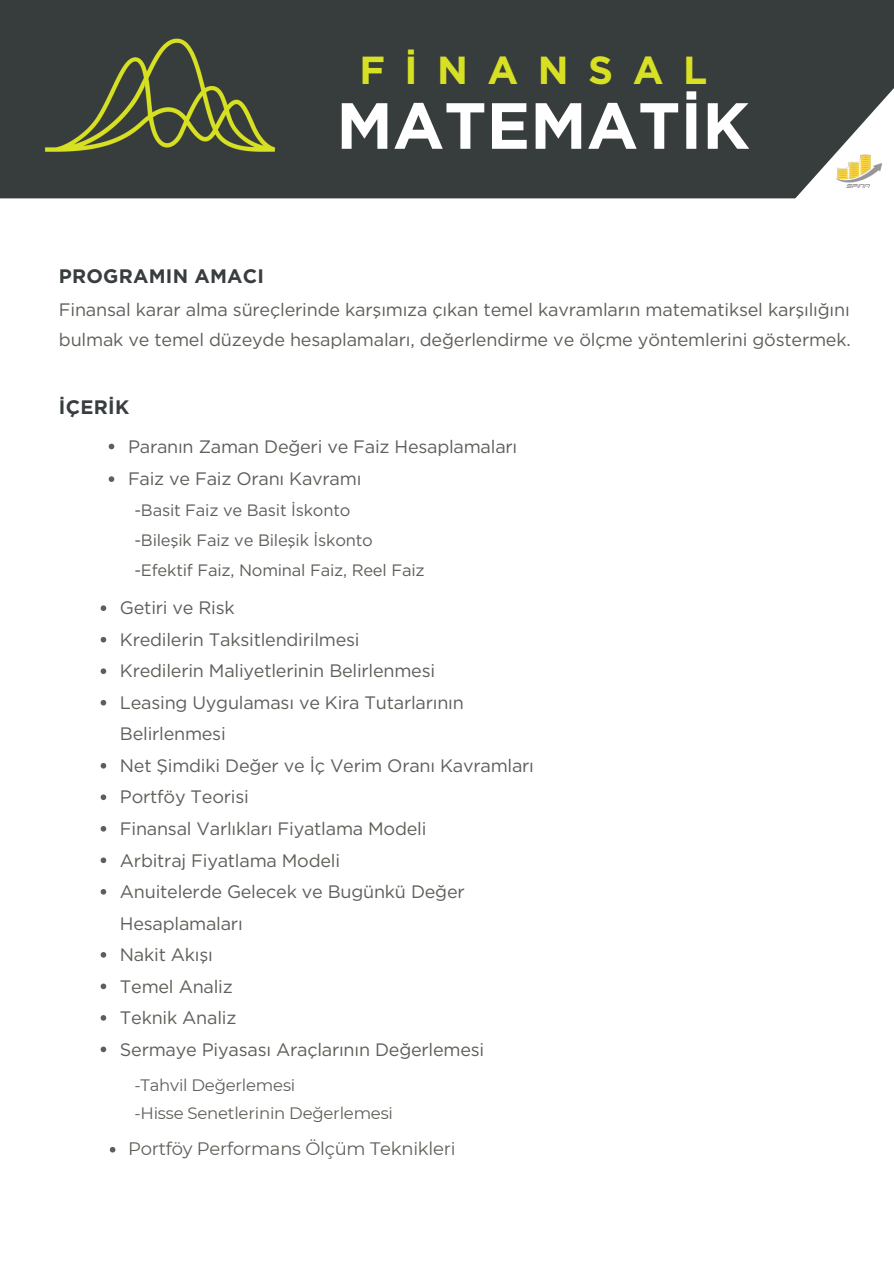
<style>
.page{position:relative;width:894px;height:1264px;background:#fff}
.page>*{position:absolute;margin:0;border:0;box-sizing:border-box;transform-origin:0 0}
.t1{font:700 65.1px "Gotham";color:#fff}
.t2{font:700 39px "Gotham";letter-spacing:.5em;color:#d8e024}
.t3{font:700 19.5px "Gotham";letter-spacing:.01em;color:#383d3f}
.t4{font:18px/31.5px "Gotham";letter-spacing:-.015em;color:#615e59}
.t5{font:18px "Montserrat";letter-spacing:-.015em;color:#615e59}
.t6{font:16.5px "Gotham";letter-spacing:-.015em;color:#615e59}
.t7{font:16.5px "Montserrat";letter-spacing:-.015em;color:#615e59}
</style>
<div class="page">
<div style="left:0;top:0;width:893px;height:199px;background:#373c3c"></div>
<svg style="left:793px;top:50px;width:100px;height:149px;fill:#373c3c"></svg>
<img style="left:832px;top:151px;width:53px;height:41px">
<svg style="left:109px;top:443px;width:5px;height:6px"></svg>
<svg style="left:109px;top:476px;width:5px;height:6px"></svg>
<svg style="left:101px;top:605px;width:5px;height:6px"></svg>
<svg style="left:101px;top:637px;width:5px;height:5px"></svg>
<svg style="left:101px;top:668px;width:5px;height:6px"></svg>
<svg style="left:101px;top:700px;width:5px;height:5px"></svg>
<svg style="left:101px;top:763px;width:5px;height:5px"></svg>
<svg style="left:101px;top:794px;width:5px;height:6px"></svg>
<svg style="left:101px;top:826px;width:5px;height:5px"></svg>
<svg style="left:101px;top:857px;width:5px;height:6px"></svg>
<svg style="left:101px;top:889px;width:5px;height:5px"></svg>
<svg style="left:101px;top:952px;width:5px;height:5px"></svg>
<svg style="left:101px;top:983px;width:5px;height:6px"></svg>
<svg style="left:101px;top:1015px;width:5px;height:5px"></svg>
<svg style="left:101px;top:1046px;width:5px;height:6px"></svg>
<svg style="left:110px;top:1146px;width:5px;height:6px"></svg>
<h1 class="t3" style="left:59px;top:265px;width:206px">PROGRAMIN AMACI</h1>
<p class="t2" style="left:359px;top:46px;width:349px">FİNANSAL</p>
<p class="t1" style="left:336px;top:86px;width:415px">MATEMATİK</p>
<p class="t4" style="left:59px;top:295px;width:793px;line-height:29.2px">Fi nansal karar alma süreçleri nde karşımıza çıkan temel kavramların matemati ksel karşılığını bulmak ve temel düzeyde hesaplamaları, değerlendi rme ve ölçme yöntemleri ni göstermek.</p>
<p class="t3" style="left:59px;top:396px;width:72px">İÇERİK</p>
<p class="t4" style="left:128px;top:430px;width:390px">Paranın Zaman Değeri ve Faiz Hesaplamaları</p>
<h2 class="t4" style="left:128px;top:463px;width:235px">Faiz ve Faiz Oranı Kavramı</h2>
<h3 class="t6" style="left:134px;top:499px;width:217px">-Basit Faiz ve Basit İskonto</h3>
<h2 class="t6" style="left:134px;top:530px;width:240px">-Bi leşik Faiz ve Bi leşik İskonto</h2>
<p class="t6" style="left:134px;top:560px;width:291px">-Efektif Faiz, Nomi nal Faiz, Reel Faiz</p>
<p class="t4" style="left:120px;top:592px;width:116px">Geti ri ve Risk</p>
<p class="t4" style="left:120px;top:623px;width:238px">Kredi leri n Taksitlendi ri lmesi</p>
<p class="t4" style="left:120px;top:655px;width:313px">Kredi lerin Maliyetlerinin Belirlenmesi</p>
<p class="t4" style="left:120px;top:686px;width:345px">Leasi ng Uygulaması ve Ki ra Tutarlarının<br>Beli rlenmesi</p>
<p class="t4" style="left:120px;top:749px;width:415px">Net Şimdiki Değer ve İç Verim Oranı Kavramları</p>
<p class="t4" style="left:120px;top:781px;width:127px">Portföy Teorisi</p>
<p class="t4" style="left:120px;top:812px;width:305px">Fi nansal Varlıkları Fiyatlama Modeli</p>
<p class="t4" style="left:120px;top:844px;width:218px">Arbitraj Fiyatlama Modeli</p>
<p class="t4" style="left:120px;top:875px;width:346px">Anuitelerde Gelecek ve Bugünkü Değer<br>Hesaplamaları</p>
<p class="t4" style="left:120px;top:938px;width:94px">Nakit Akışı</p>
<p class="t4" style="left:120px;top:970px;width:114px">Temel Analiz</p>
<p class="t4" style="left:120px;top:1001px;width:118px">Tekni k Analiz</p>
<p class="t4" style="left:120px;top:1033px;width:362px">Sermaye Piyasası Araçlarının Değerlemesi</p>
<p class="t7" style="left:134px;top:1075px;width:159px">-Tahvi l Değerlemesi</p>
<p class="t7" style="left:134px;top:1103px;width:257px">-Hisse Senetleri ni n Değerlemesi</p>
<p class="t5" style="left:128px;top:1137px;width:326px">Portföy Performans Ölçüm Tekni kleri</p>
</div>
